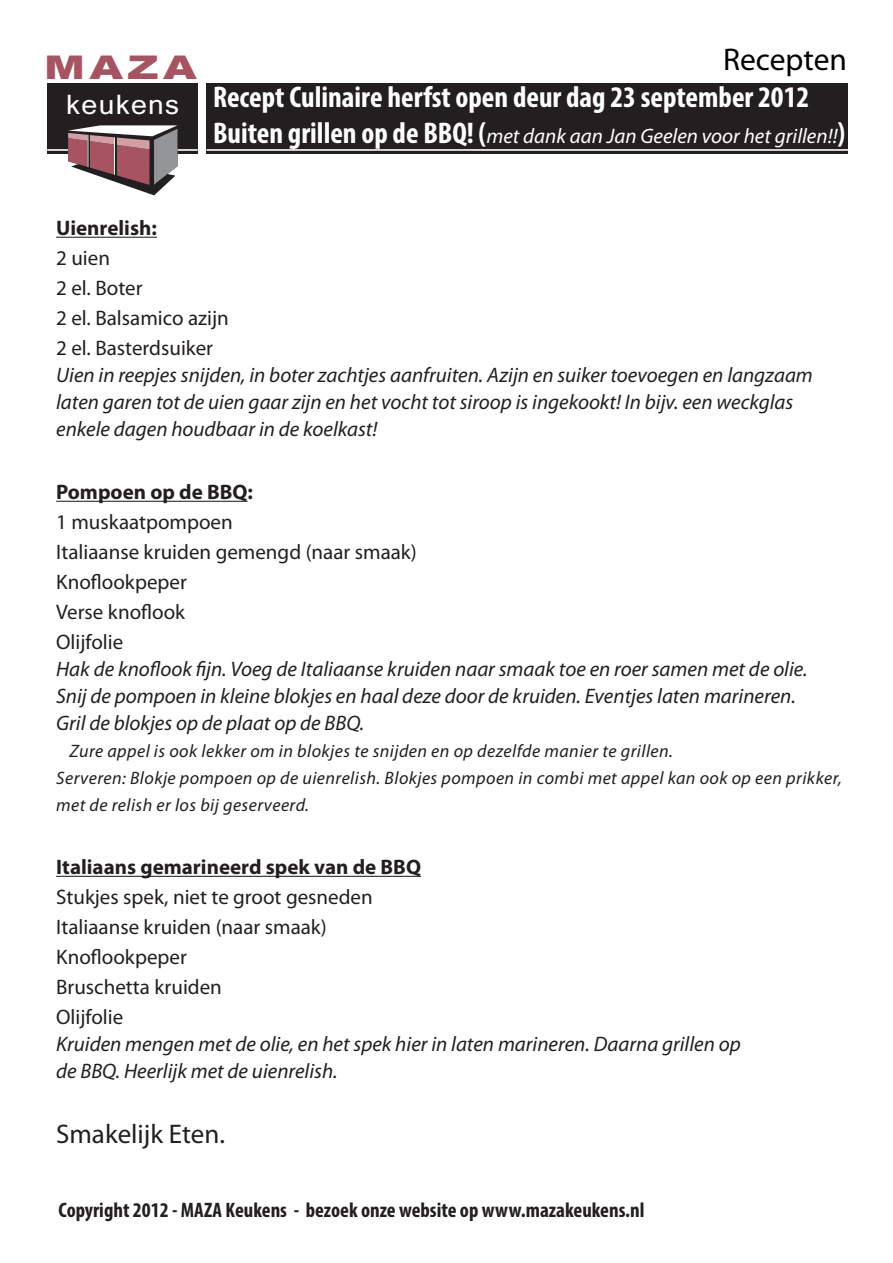
<style>
.page{position:relative;width:893px;height:1263px;background:#fff}
.page>*{position:absolute;margin:0;border:0;box-sizing:border-box;transform-origin:0 0}
.t1{font:900 32.55px "Arial";color:#a75462;scale:1.33 1}
.t2{font:31.5px "Myriad Pro";color:#000001}
.t3{font:700 condensed 30px "Myriad Pro";color:#fff}
.t4{font:27px "Myriad Pro";color:#231f20}
.t5{font:26.1px "Kartika";letter-spacing:.05em;color:#fff;scale:1.04 1}
.t6{font:italic 21px/27px "Myriad Pro";color:#231f20}
.t7{font:21px/30px "Myriad Pro";color:#231f20}
.t8{font:700 condensed 21px "Myriad Pro";color:#231f20}
.t9{font:700 21px "Myriad Pro";color:#231f20}
.t10{font:italic 21px "Myriad Pro";color:#fff}
.t11{font:italic 18px/27px "Myriad Pro";letter-spacing:.025em;color:#231f20}
.s1{font-weight:700;font-style:normal;font-stretch:condensed;font-size:30px}
</style>
<div class="page">
<div style="left:206px;top:83px;width:642px;height:71px;background:#231f20"></div>
<hr style="left:206px;top:149px;width:642px;height:2px;background:#fff">
<div style="left:47px;top:83px;width:151px;height:71px;background:#231f20"></div>
<hr style="left:47px;top:149px;width:151px;height:2px;background:#fff">
<svg style="left:68px;top:125px;width:109px;height:70px"></svg>
<hr style="left:88px;top:135px;width:1px;height:32px;background:#fff">
<hr style="left:114px;top:137px;width:1px;height:38px;background:#fff">
<hr style="left:56px;top:237px;width:101px;height:1px;background:#231f20">
<hr style="left:56px;top:501px;width:192px;height:1px;background:#231f20">
<hr style="left:56px;top:876px;width:365px;height:1px;background:#231f20">
<h1 class="t1" style="left:44px;top:43px;width:116px">MAZA</h1>
<h2 class="t2" style="left:723px;top:42px;width:125px">Recepten</h2>
<p class="t5" style="left:66px;top:88px;width:110px">keukens</p>
<h3 class="t3" style="left:213px;top:78px;width:598px">Recept Culinaire herfst open deur dag 23 september 2012</h3>
<p class="t10" style="left:213px;top:124px;width:634px"><span class="s1">Buiten grillen op de BBQ! (</span>met dank aan Jan Geelen voor het grillen!!<span class="s1">)</span></p>
<p class="t9" style="left:56px;top:216px;width:102px">Uienrelish:</p>
<p class="t7" style="left:56px;top:243px;width:174px">2 uien<br>2 el. Boter<br>2 el. Balsamico azijn<br>2 el. Basterdsuiker</p>
<p class="t6" style="left:56px;top:362px;width:758px">Uien in reepjes snijden, in boter zachtjes aanfruiten. Azijn en suiker toevoegen en langzaam laten garen tot de uien gaar zijn en het vocht tot siroop is ingekookt! In bijv. een weckglas enkele dagen houdbaar in de koelkast!</p>
<p class="t9" style="left:56px;top:480px;width:198px">Pompoen op de BBQ:</p>
<p class="t7" style="left:56px;top:507px;width:362px">1 muskaatpompoen<br>Italiaanse kruiden gemengd (naar smaak)<br>Knoflookpeper<br>Verse knoflook<br>Olijfolie</p>
<p class="t6" style="left:56px;top:656px;width:753px">Hak de knoflook fijn. Voeg de Italiaanse kruiden naar smaak toe en roer samen met de olie.<br>Snij de pompoen in kleine blokjes en haal deze door de kruiden. Eventjes laten marineren.<br>Gril de blokjes op de plaat op de BBQ.</p>
<p class="t11" style="left:56px;top:738px;width:787px;text-indent:13px">Zure appel is ook lekker om in blokjes te snijden en op dezelfde manier te grillen.<br>Serveren: Blokje pompoen op de uienrelish. Blokjes pompoen in combi met appel kan ook op een prikker, met de relish er los bij geserveerd.</p>
<p class="t9" style="left:56px;top:855px;width:366px">Italiaans gemarineerd spek van de BBQ</p>
<p class="t7" style="left:56px;top:882px;width:318px">Stukjes spek, niet te groot gesneden<br>Italiaanse kruiden (naar smaak)<br>Knoflookpeper<br>Bruschetta kruiden<br>Olijfolie</p>
<p class="t6" style="left:56px;top:1031px;width:686px">Kruiden mengen met de olie, en het spek hier in laten marineren. Daarna grillen op de BBQ. Heerlijk met de uienrelish.</p>
<p class="t4" style="left:56px;top:1119px;width:170px">Smakelijk Eten.</p>
<p class="t8" style="left:58px;top:1196px;width:587px">Copyright 2012 - MAZA Keukens - bezoek onze website op www.mazakeukens.nl</p>
</div>
